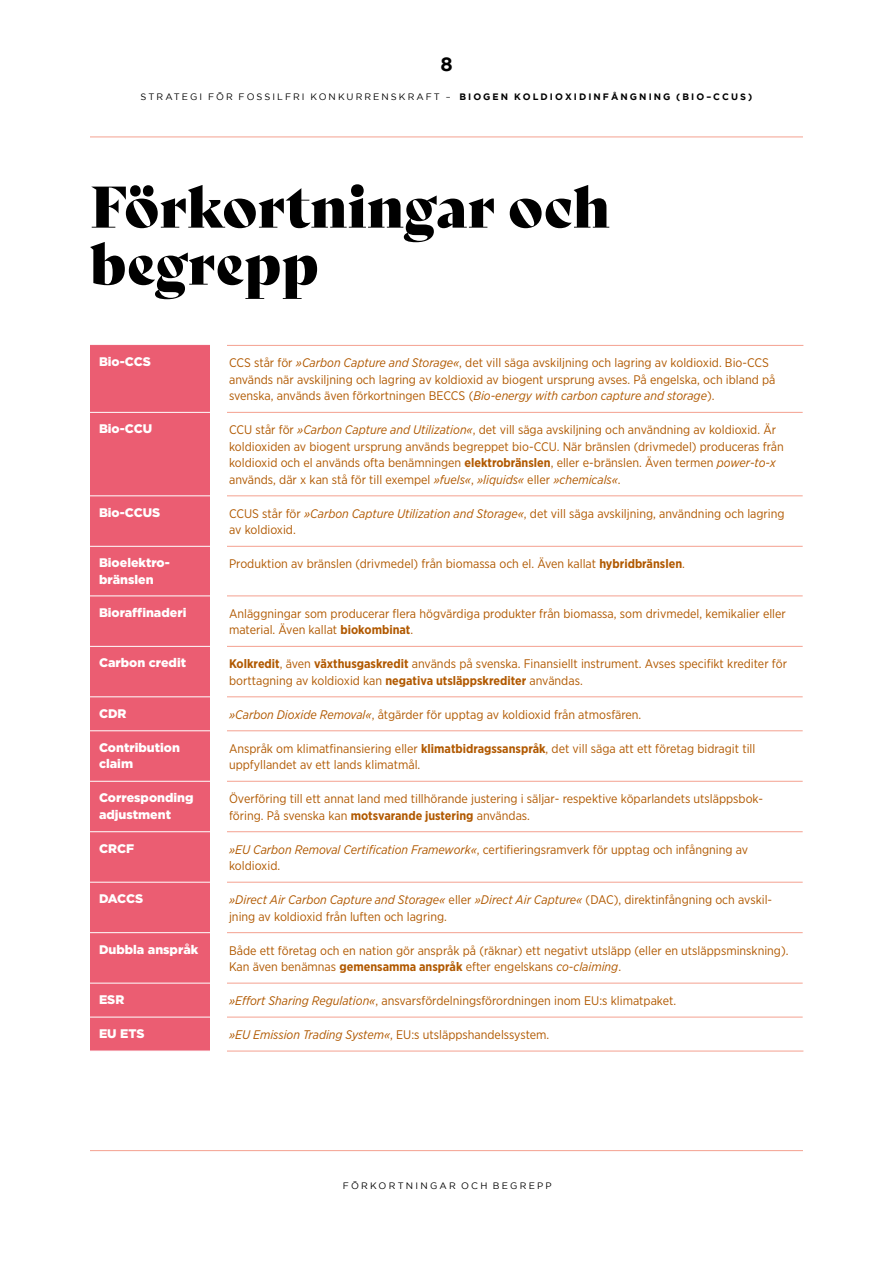
<style>
.page{position:relative;width:893px;height:1263px;background:#fff}
.page>*{position:absolute;margin:0;border:0;box-sizing:border-box;transform-origin:0 0}
.t1{font:57px/57px "Bely Display";color:#000}
.t2{font:700 19.5px "Gotham";color:#000}
.t3{font:12.45px/16.5px "Gotham Narrow";color:#b15900}
.t4{font:900 12.45px/16.5px "Gotham";color:#fff}
.t5{font:9.3px "Gotham";letter-spacing:.22em;color:#000}
.t6{font:9.3px "Gotham";letter-spacing:.24em;color:#000}
.s1{font-weight:700}
.s2{font-style:italic}
</style>
<div class="page">
<hr style="left:90px;top:137px;width:713px;height:1px;background:#f4a190">
<hr style="left:90px;top:1150px;width:713px;height:1px;background:#f4a190">
<div style="left:90px;top:346px;width:120px;height:705px;background:#eb5d72"></div>
<hr style="left:90px;top:412px;width:121px;height:1px;background:#fff">
<hr style="left:90px;top:495px;width:121px;height:1px;background:#fff">
<hr style="left:90px;top:546px;width:121px;height:1px;background:#fff">
<hr style="left:90px;top:595px;width:121px;height:1px;background:#fff">
<hr style="left:90px;top:646px;width:121px;height:1px;background:#fff">
<hr style="left:90px;top:696px;width:121px;height:1px;background:#fff">
<hr style="left:90px;top:730px;width:121px;height:1px;background:#fff">
<hr style="left:90px;top:781px;width:121px;height:1px;background:#fff">
<hr style="left:90px;top:831px;width:121px;height:1px;background:#fff">
<hr style="left:90px;top:882px;width:121px;height:1px;background:#fff">
<hr style="left:90px;top:932px;width:121px;height:1px;background:#fff">
<hr style="left:90px;top:983px;width:121px;height:1px;background:#fff">
<hr style="left:90px;top:1017px;width:121px;height:1px;background:#fff">
<hr style="left:90px;top:345px;width:127px;height:1px;background:#eb5d72">
<hr style="left:217px;top:345px;width:586px;height:1px;background:#f4a190">
<hr style="left:223px;top:412px;width:580px;height:1px;background:#f4a190">
<hr style="left:223px;top:496px;width:580px;height:1px;background:#f4a190">
<hr style="left:223px;top:546px;width:580px;height:1px;background:#f4a190">
<hr style="left:223px;top:596px;width:580px;height:1px;background:#f4a190">
<hr style="left:223px;top:646px;width:580px;height:1px;background:#f4a190">
<hr style="left:223px;top:696px;width:580px;height:1px;background:#f4a190">
<hr style="left:223px;top:730px;width:580px;height:1px;background:#f4a190">
<hr style="left:223px;top:781px;width:580px;height:1px;background:#f4a190">
<hr style="left:223px;top:831px;width:580px;height:1px;background:#f4a190">
<hr style="left:223px;top:882px;width:580px;height:1px;background:#f4a190">
<hr style="left:223px;top:932px;width:580px;height:1px;background:#f4a190">
<hr style="left:223px;top:983px;width:580px;height:1px;background:#f4a190">
<hr style="left:223px;top:1017px;width:580px;height:1px;background:#f4a190">
<hr style="left:217px;top:1051px;width:586px;height:1px;background:#f4a190">
<div style="left:211px;top:330px;width:16px;height:801px;background:#fff"></div>
<h2 class="t2" style="left:440px;top:52px;width:14px">8</h2>
<p class="t5" style="left:141px;top:92px;width:613px">STRATEGI FÖR FOSSILFRI KONKURRENSKRAFT – <span class="s1">BIOGEN KOLDIOXIDINFÅNGNING (BIO–CCUS)</span></p>
<h1 class="t1" style="left:90px;top:174px;width:522px">Förkortningar och begrepp</h1>
<p class="t4" style="left:99px;top:353px;width:53px">Bio-CCS</p>
<p class="t3" style="left:229px;top:354px;width:548px">CCS står för <span class="s2">»Carbon Capture and Storage«</span>, det vill säga avskiljning och lagring av koldioxid. Bio-CCS används när avskiljning och lagring av koldioxid av biogent ursprung avses. På engelska, och ibland på svenska, används även förkortningen BECCS (<span class="s2">Bio-energy with carbon capture and storage</span>).</p>
<p class="t4" style="left:99px;top:420px;width:55px">Bio-CCU</p>
<p class="t3" style="left:229px;top:421px;width:556px">CCU står för <span class="s2">»Carbon Capture and Utilization«</span>, det vill säga avskiljning och användning av koldioxid. Är koldioxiden av biogent ursprung används begreppet bio-CCU. När bränslen (drivmedel) produceras från koldioxid och el används ofta benämningen <span class="s1">elektrobränslen</span>, eller e-bränslen. Även termen <span class="s2">power-to-x </span>används, där x kan stå för till exempel <span class="s2">»fuels«</span>, <span class="s2">»liquids«</span> eller <span class="s2">»chemicals«</span>.</p>
<p class="t4" style="left:99px;top:504px;width:63px">Bio-CCUS</p>
<p class="t3" style="left:229px;top:505px;width:557px">CCUS står för <span class="s2">»Carbon Capture Utilization and Storage«</span>, det vill säga avskiljning, användning och lagring av koldioxid.</p>
<p class="t4" style="left:99px;top:554px;width:71px">Bioelektro&shy;bränslen</p>
<p class="t3" style="left:229px;top:555px;width:457px">Produktion av bränslen (drivmedel) från biomassa och el. Även kallat <span class="s1">hybridbränslen</span>.</p>
<p class="t4" style="left:99px;top:604px;width:89px">Bioraffinaderi</p>
<p class="t3" style="left:229px;top:605px;width:558px">Anläggningar som producerar flera högvärdiga produkter från biomassa, som drivmedel, kemikalier eller material. Även kallat <span class="s1">biokombinat</span>.</p>
<p class="t4" style="left:99px;top:654px;width:89px">Carbon credit</p>
<p class="t3" style="left:229px;top:655px;width:559px"><span class="s1">Kolkredit</span>, även <span class="s1">växthusgaskredit</span> används på svenska. Finansiellt instrument. Avses specifikt krediter för borttagning av koldioxid kan <span class="s1">negativa utsläppskrediter</span> användas.</p>
<p class="t4" style="left:99px;top:705px;width:29px">CDR</p>
<p class="t3" style="left:229px;top:706px;width:414px"><span class="s2">»Carbon Dioxide Removal«</span>, åtgärder för upptag av koldioxid från atmosfären.</p>
<p class="t4" style="left:99px;top:739px;width:82px">Contribution claim</p>
<p class="t3" style="left:229px;top:740px;width:528px">Anspråk om klimatfinansiering eller <span class="s1">klimatbidragssanspråk</span>, det vill säga att ett företag bidragit till uppfyllandet av ett lands klimatmål.</p>
<p class="t4" style="left:99px;top:789px;width:96px">Corresponding adjustment</p>
<p class="t3" style="left:229px;top:790px;width:535px">Överföring till ett annat land med tillhörande justering i säljar- respektive köparlandets utsläppsbok&shy;föring. På svenska kan <span class="s1">motsvarande justering</span> användas.</p>
<p class="t4" style="left:99px;top:840px;width:37px">CRCF</p>
<p class="t3" style="left:229px;top:841px;width:521px"><span class="s2">»EU Carbon Removal Certification Framework«</span>, certifieringsramverk för upptag och infångning av koldioxid.</p>
<p class="t4" style="left:99px;top:890px;width:46px">DACCS</p>
<p class="t3" style="left:229px;top:891px;width:545px"><span class="s2">»Direct Air Carbon Capture and Storage«</span> eller <span class="s2">»Direct Air Capture«</span> (DAC), direktinfångning och avskil&shy;jning av koldioxid från luften och lagring.</p>
<p class="t4" style="left:99px;top:941px;width:101px">Dubbla anspråk</p>
<p class="t3" style="left:229px;top:942px;width:561px">Både ett företag och en nation gör anspråk på (räknar) ett negativt utsläpp (eller en utsläppsminskning).<br>Kan även benämnas <span class="s1">gemensamma anspråk</span> efter engelskans <span class="s2">co-claiming</span>.</p>
<p class="t4" style="left:99px;top:991px;width:27px">ESR</p>
<p class="t3" style="left:229px;top:992px;width:449px"><span class="s2">»Effort Sharing Regulation«</span>, ansvarsfördelningsförordningen inom EU:s klimatpaket.</p>
<p class="t4" style="left:99px;top:1025px;width:47px">EU ETS</p>
<p class="t3" style="left:229px;top:1026px;width:322px"><span class="s2">»EU Emission Trading System«</span>, EU:s utsläppshandelssystem.</p>
<p class="t6" style="left:343px;top:1180px;width:210px">FÖRKORTNINGAR OCH BEGREPP</p>
</div>
